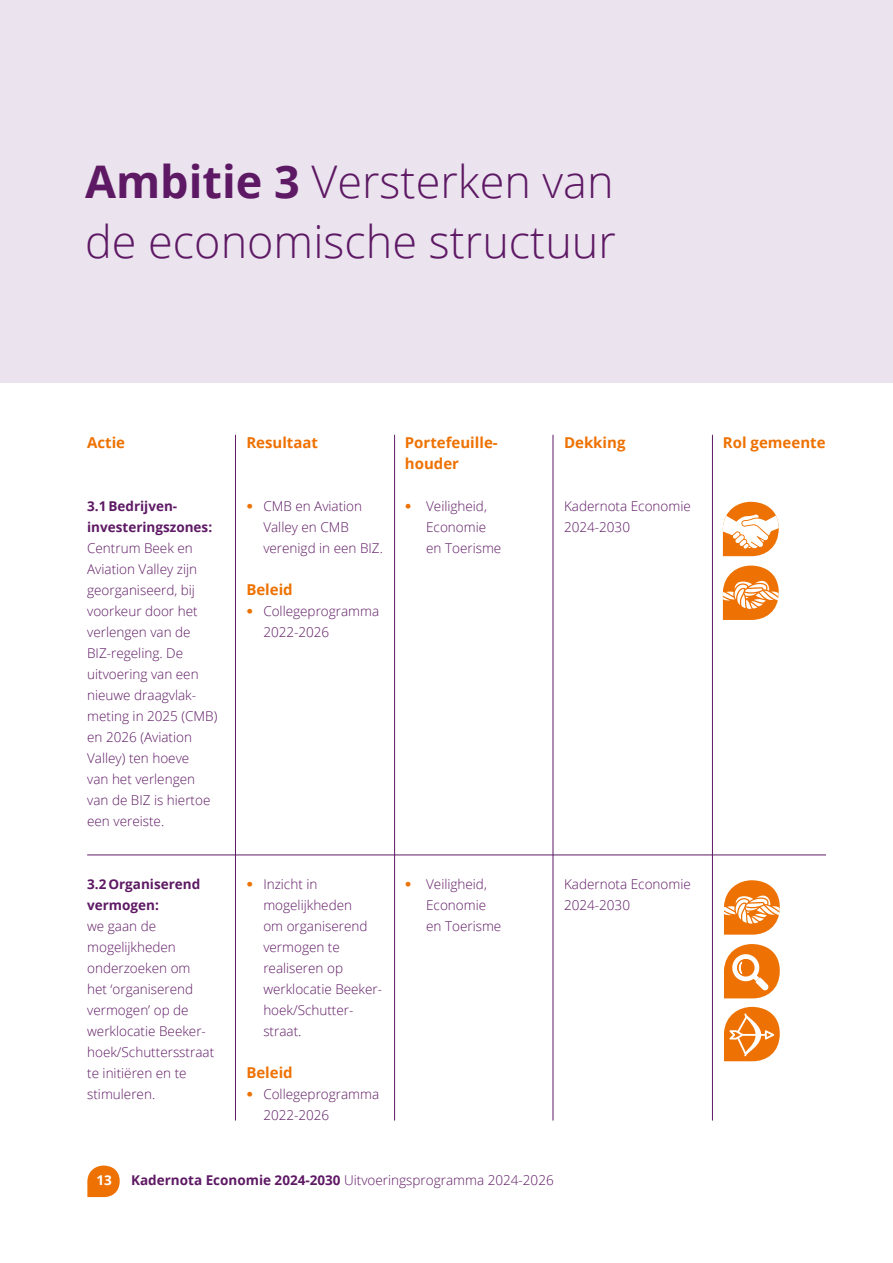
<style>
.page{position:relative;width:893px;height:1263px;background:#fff}
.page>*{position:absolute;margin:0;border:0;box-sizing:border-box;transform-origin:0 0}
.t1{font:300 45px/60px "Open Sans";color:#5e1964}
.t2{font:700 15px/21px "Open Sans";color:#ee7203}
.t3{font:300 13.5px/21px "Open Sans";color:#5e1964}
.t4{font:700 13.5px/21px "Open Sans";color:#5e1964}
.t5{font:700 13.5px "Open Sans";color:#fff}
.s1{font-weight:700}
.s2{font-family:"VAG Rounded Std";font-weight:700;color:#ee7203}
</style>
<div class="page">
<svg style="left:87px;top:1165px;width:33px;height:32px"></svg>
<div style="left:0;top:0;width:893px;height:383px;background:#ebe4ef"></div>
<hr style="left:235px;top:435px;width:1px;height:685px;background:#5e1964">
<hr style="left:394px;top:435px;width:1px;height:685px;background:#5e1964">
<hr style="left:553px;top:435px;width:1px;height:685px;background:#5e1964">
<hr style="left:712px;top:435px;width:1px;height:685px;background:#5e1964">
<hr style="left:87px;top:855px;width:739px;height:1px;background:#5e1964">
<svg style="left:723px;top:566px;width:56px;height:54px"></svg>
<svg style="left:723px;top:502px;width:56px;height:54px"></svg>
<svg style="left:724px;top:880px;width:56px;height:55px"></svg>
<svg style="left:724px;top:944px;width:56px;height:54px"></svg>
<svg style="left:724px;top:1007px;width:56px;height:54px"></svg>
<h1 class="t1" style="left:85px;top:151px;width:532px"><span class="s1">Ambitie 3</span> Versterken van de economische structuur</h1>
<p class="t2" style="left:87px;top:432px;width:40px">Actie</p>
<p class="t4" style="left:87px;top:495px;width:126px">3.1Bedrijven&shy;investeringszones:</p>
<p class="t3" style="left:87px;top:537px;width:132px">Centrum Beek en<br>Aviation Valley zijn georganiseerd, bij voorkeur door het verlengen van de<br>BIZ-regeling. De uitvoering van een nieuwe draagvlak&shy;meting in 2025 (CMB) en 2026 (Aviation<br>Valley) ten hoeve<br>van het verlengen van de BIZ is hiertoe een vereiste.</p>
<p class="t4" style="left:87px;top:873px;width:115px">3.2Organiserend vermogen:</p>
<p class="t3" style="left:87px;top:915px;width:129px">we gaan de mogelijkheden onderzoeken om<br>het ‘organiserend vermogen’ op de werklocatie Beeker&shy;hoek/Schuttersstraat te initiëren en te stimuleren.</p>
<p class="t2" style="left:246px;top:432px;width:73px">Resultaat</p>
<p class="t3" style="left:263px;top:495px;width:121px;text-indent:-17px"><span class="s2">•</span> CMB en Aviation<br>Valley en CMB verenigd in een BIZ.</p>
<p class="t2" style="left:246px;top:579px;width:48px">Beleid</p>
<p class="t3" style="left:263px;top:600px;width:117px;text-indent:-17px"><span class="s2">•</span> Collegeprogramma<br>2022-2026</p>
<p class="t2" style="left:405px;top:432px;width:94px">Portefeuille&shy;houder</p>
<p class="t3" style="left:426px;top:495px;width:77px;text-indent:-21px"><span class="s2">•</span> Veiligheid,<br>Economie en Toerisme</p>
<p class="t3" style="left:263px;top:873px;width:120px;text-indent:-17px"><span class="s2">•</span> Inzicht in mogelijkheden<br>om organiserend vermogen te realiseren op werklocatie Beeker&shy;hoek/Schutter&shy;straat.</p>
<p class="t2" style="left:246px;top:1062px;width:48px">Beleid</p>
<p class="t3" style="left:263px;top:1083px;width:117px;text-indent:-17px"><span class="s2">•</span> Collegeprogramma<br>2022-2026</p>
<p class="t3" style="left:426px;top:873px;width:77px;text-indent:-21px"><span class="s2">•</span> Veiligheid,<br>Economie en Toerisme</p>
<p class="t2" style="left:564px;top:432px;width:63px">Dekking</p>
<p class="t3" style="left:564px;top:495px;width:128px">Kadernota Economie<br>2024-2030</p>
<p class="t3" style="left:564px;top:873px;width:128px">Kadernota Economie<br>2024-2030</p>
<p class="t5" style="left:96px;top:1171px;width:17px">13</p>
<p class="t3" style="left:131px;top:1169px;width:424px"><span class="s1">Kadernota Economie 2024-2030</span> Uitvoeringsprogramma 2024-2026</p>
<p class="t2" style="left:723px;top:432px;width:104px">Rol gemeente</p>
</div>
